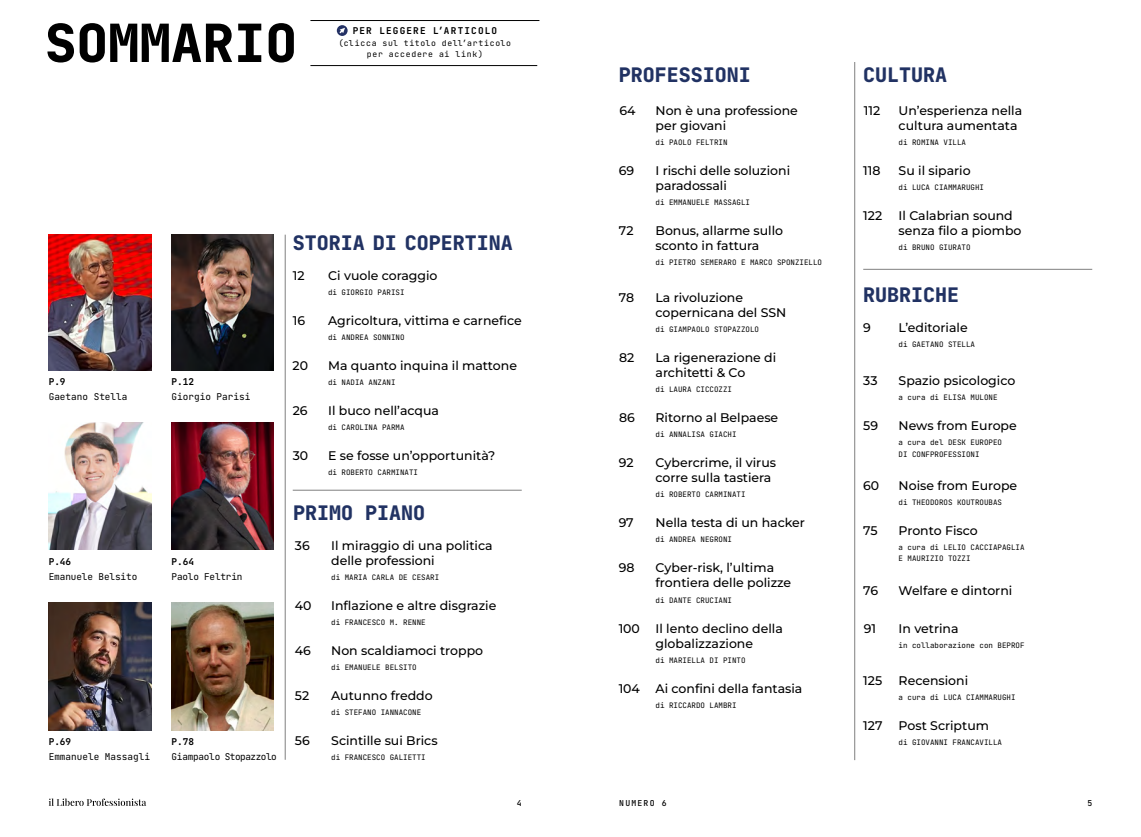
<style>
.page{position:relative;width:1141px;height:837px;background:#fff}
.page>*{position:absolute;margin:0;border:0;box-sizing:border-box;transform-origin:0 0}
.t1{font:800 52.5px "Jet Brains Mono";color:#000}
.t2{font:800 20px "Jet Brains Mono";color:#213263}
.t3{font:500 12.5px/15px "Montserrat";color:#000}
.t4{font:9.38px "Jet Brains Mono";letter-spacing:-.01em;color:#000}
.t5{font:700 9.38px "Jet Brains Mono";letter-spacing:.12em;color:#000}
.t6{font:9.38px "Jet Brains Mono";letter-spacing:-.05em;color:#000}
.t7{font:8.12px/11.2px "Jet Brains Mono";letter-spacing:.095em;color:#000;text-align:center}
.t8{font:500 8.12px "Jet Brains Mono";letter-spacing:.15em;color:#000}
.t9{font:7.5px/12.5px "Jet Brains Mono";color:#000}
</style>
<div class="page">
<svg style="left:49px;top:798px;width:97px;height:7px"></svg>
<img style="left:49px;top:422px;width:102px;height:127px">
<img style="left:49px;top:602px;width:102px;height:127px">
<img style="left:172px;top:234px;width:102px;height:136px">
<img style="left:172px;top:422px;width:102px;height:127px">
<img style="left:172px;top:602px;width:102px;height:127px">
<img style="left:49px;top:234px;width:102px;height:136px">
<hr style="left:285px;top:234px;width:1px;height:525px;background:#808080">
<hr style="left:854px;top:62px;width:1px;height:697px;background:#808080">
<hr style="left:863px;top:269px;width:229px;height:1px;background:#808080">
<hr style="left:293px;top:489px;width:229px;height:1px;background:#808080">
<hr style="left:310px;top:20px;width:229px;height:1px;background:#000">
<hr style="left:310px;top:65px;width:227px;height:1px;background:#000">
<svg style="left:337px;top:25px;width:11px;height:11px"></svg>
<h1 class="t1" style="left:45px;top:8px;width:254px">SOMMARIO</h1>
<p class="t5" style="left:353px;top:25px;width:146px">PER LEGGERE L’ARTICOLO</p>
<p class="t7" style="left:339px;top:37px;width:174px">(clicca sul titolo dell’articolo per accedere ai link)</p>
<p class="t5" style="left:49px;top:375px;width:18px">P.9</p>
<p class="t4" style="left:49px;top:390px;width:80px">Gaetano Stella</p>
<p class="t5" style="left:172px;top:375px;width:24px">P.12</p>
<p class="t4" style="left:172px;top:390px;width:80px">Giorgio Parisi</p>
<h2 class="t2" style="left:293px;top:229px;width:221px">STORIA DI COPERTINA</h2>
<p class="t3" style="left:328px;top:267px;width:111px">Ci vuole coraggio</p>
<p class="t9" style="left:328px;top:285px;width:78px">di GIORGIO PARISI</p>
<p class="t3" style="left:328px;top:312px;width:195px">Agricoltura, vittima e carnefice</p>
<p class="t9" style="left:328px;top:330px;width:78px">di ANDREA SONNINO</p>
<p class="t3" style="left:328px;top:357px;width:190px">Ma quanto inquina il mattone</p>
<p class="t9" style="left:328px;top:375px;width:69px">di NADIA ANZANI</p>
<p class="t3" style="left:328px;top:402px;width:112px">Il buco nell’acqua</p>
<p class="t9" style="left:328px;top:420px;width:78px">di CAROLINA PARMA</p>
<p class="t3" style="left:328px;top:447px;width:169px">E se fosse un’opportunità?</p>
<p class="t9" style="left:328px;top:465px;width:91px">di ROBERTO CARMINATI</p>
<p class="t3" style="left:293px;top:267px;width:13px">12</p>
<p class="t3" style="left:293px;top:312px;width:14px">16</p>
<p class="t3" style="left:293px;top:357px;width:17px">20</p>
<p class="t3" style="left:293px;top:402px;width:16px">26</p>
<p class="t3" style="left:293px;top:447px;width:17px">30</p>
<p class="t5" style="left:49px;top:555px;width:24px">P.46</p>
<p class="t4" style="left:49px;top:570px;width:90px">Emanuele Belsito</p>
<p class="t5" style="left:49px;top:735px;width:24px">P.69</p>
<p class="t4" style="left:49px;top:750px;width:103px">Emmanuele Massagli</p>
<p class="t5" style="left:172px;top:555px;width:24px">P.64</p>
<p class="t4" style="left:172px;top:570px;width:72px">Paolo Feltrin</p>
<p class="t5" style="left:172px;top:735px;width:24px">P.78</p>
<p class="t6" style="left:172px;top:750px;width:107px">Giampaolo Stopazzolo</p>
<h2 class="t2" style="left:293px;top:499px;width:134px">PRIMO PIANO</h2>
<p class="t3" style="left:331px;top:537px;width:163px">Il miraggio di una politica delle professioni</p>
<p class="t9" style="left:331px;top:570px;width:110px">di MARIA CARLA DE CESARI</p>
<p class="t3" style="left:331px;top:597px;width:167px">Inflazione e altre disgrazie</p>
<p class="t9" style="left:331px;top:615px;width:96px">di FRANCESCO M. RENNE</p>
<p class="t3" style="left:331px;top:642px;width:153px">Non scaldiamoci troppo</p>
<p class="t9" style="left:331px;top:660px;width:87px">di EMANUELE BELSITO</p>
<p class="t3" style="left:331px;top:687px;width:103px">Autunno freddo</p>
<p class="t9" style="left:331px;top:705px;width:91px">di STEFANO IANNACONE</p>
<p class="t3" style="left:331px;top:732px;width:108px">Scintille sui Brics</p>
<p class="t9" style="left:331px;top:750px;width:96px">di FRANCESCO GALIETTI</p>
<p class="t3" style="left:295px;top:537px;width:16px">36</p>
<p class="t3" style="left:295px;top:597px;width:18px">40</p>
<p class="t3" style="left:295px;top:642px;width:18px">46</p>
<p class="t3" style="left:295px;top:687px;width:16px">52</p>
<p class="t3" style="left:295px;top:732px;width:16px">56</p>
<h2 class="t2" style="left:619px;top:62px;width:133px">PROFESSIONI</h2>
<p class="t3" style="left:656px;top:102px;width:144px">Non è una professione per giovani</p>
<p class="t9" style="left:656px;top:135px;width:74px">di PAOLO FELTRIN</p>
<p class="t3" style="left:656px;top:162px;width:136px">I rischi delle soluzioni paradossali</p>
<p class="t9" style="left:656px;top:195px;width:96px">di EMMANUELE MASSAGLI</p>
<p class="t3" style="left:656px;top:222px;width:129px">Bonus, allarme sullo sconto in fattura</p>
<p class="t9" style="left:656px;top:255px;width:168px">di PIETRO SEMERARO E MARCO SPONZIELLO</p>
<p class="t3" style="left:656px;top:290px;width:132px">La rivoluzione copernicana del SSN</p>
<p class="t9" style="left:656px;top:323px;width:105px">di GIAMPAOLO STOPAZZOLO</p>
<p class="t3" style="left:656px;top:350px;width:122px">La rigenerazione di architetti &amp; Co</p>
<p class="t9" style="left:656px;top:383px;width:78px">di LAURA CICCOZZI</p>
<p class="t3" style="left:656px;top:410px;width:124px">Ritorno al Belpaese</p>
<p class="t9" style="left:656px;top:428px;width:82px">di ANNALISA GIACHI</p>
<p class="t3" style="left:656px;top:455px;width:122px">Cybercrime, il virus corre sulla tastiera</p>
<p class="t9" style="left:656px;top:488px;width:91px">di ROBERTO CARMINATI</p>
<p class="t3" style="left:656px;top:515px;width:151px">Nella testa di un hacker</p>
<p class="t9" style="left:656px;top:533px;width:78px">di ANDREA NEGRONI</p>
<p class="t3" style="left:656px;top:560px;width:137px">Cyber-risk, l’ultima frontiera delle polizze</p>
<p class="t9" style="left:656px;top:593px;width:78px">di DANTE CRUCIANI</p>
<p class="t3" style="left:656px;top:620px;width:129px">Il lento declino della globalizzazione</p>
<p class="t9" style="left:656px;top:653px;width:91px">di MARIELLA DI PINTO</p>
<p class="t3" style="left:656px;top:680px;width:148px">Ai confini della fantasia</p>
<p class="t9" style="left:656px;top:698px;width:82px">di RICCARDO LAMBRI</p>
<p class="t3" style="left:619px;top:102px;width:18px">64</p>
<p class="t3" style="left:619px;top:162px;width:17px">69</p>
<p class="t3" style="left:619px;top:222px;width:16px">72</p>
<p class="t3" style="left:619px;top:290px;width:17px">78</p>
<p class="t3" style="left:619px;top:350px;width:17px">82</p>
<p class="t3" style="left:619px;top:410px;width:17px">86</p>
<p class="t3" style="left:619px;top:455px;width:16px">92</p>
<p class="t3" style="left:619px;top:515px;width:17px">97</p>
<p class="t3" style="left:619px;top:560px;width:17px">98</p>
<p class="t3" style="left:619px;top:620px;width:23px">100</p>
<p class="t3" style="left:619px;top:680px;width:23px">104</p>
<h2 class="t2" style="left:863px;top:62px;width:85px">CULTURA</h2>
<p class="t3" style="left:864px;top:102px;width:18px">112</p>
<p class="t3" style="left:899px;top:102px;width:125px">Un’esperienza nella cultura aumentata</p>
<p class="t9" style="left:899px;top:135px;width:69px">di ROMINA VILLA</p>
<p class="t3" style="left:899px;top:162px;width:74px">Su il sipario</p>
<p class="t9" style="left:899px;top:180px;width:87px">di LUCA CIAMMARUGHI</p>
<p class="t3" style="left:899px;top:207px;width:124px">Il Calabrian sound senza filo a piombo</p>
<p class="t9" style="left:899px;top:240px;width:74px">di BRUNO GIURATO</p>
<p class="t3" style="left:863px;top:162px;width:19px">118</p>
<p class="t3" style="left:863px;top:207px;width:20px">122</p>
<h2 class="t2" style="left:863px;top:282px;width:97px">RUBRICHE</h2>
<p class="t3" style="left:899px;top:320px;width:71px">L’editoriale</p>
<p class="t9" style="left:899px;top:338px;width:78px">di GAETANO STELLA</p>
<p class="t3" style="left:899px;top:372px;width:118px">Spazio psicologico</p>
<p class="t9" style="left:899px;top:390px;width:101px">a cura di ELISA MULONE</p>
<p class="t3" style="left:899px;top:417px;width:120px">News from Europe</p>
<p class="t9" style="left:899px;top:435px;width:105px">a cura del DESK EUROPEO<br>DI CONFPROFESSIONI</p>
<p class="t3" style="left:899px;top:477px;width:120px">Noise from Europe</p>
<p class="t9" style="left:899px;top:495px;width:105px">di THEODOROS KOUTROUBAS</p>
<p class="t3" style="left:899px;top:522px;width:81px">Pronto Fisco</p>
<p class="t9" style="left:899px;top:541px;width:127px;line-height:10.6px">a cura di LELIO CACCIAPAGLIA<br>E MAURIZIO TOZZI</p>
<p class="t3" style="left:899px;top:582px;width:115px">Welfare e dintorni</p>
<p class="t3" style="left:899px;top:620px;width:61px">In vetrina</p>
<p class="t9" style="left:899px;top:638px;width:127px">in collaborazione con BEPROF</p>
<p class="t3" style="left:899px;top:672px;width:71px">Recensioni</p>
<p class="t9" style="left:899px;top:690px;width:118px">a cura di LUCA CIAMMARUGHI</p>
<p class="t3" style="left:899px;top:717px;width:92px">Post Scriptum</p>
<p class="t9" style="left:899px;top:735px;width:105px">di GIOVANNI FRANCAVILLA</p>
<p class="t3" style="left:863px;top:320px;width:9px">9</p>
<p class="t3" style="left:863px;top:372px;width:16px">33</p>
<p class="t3" style="left:863px;top:417px;width:16px">59</p>
<p class="t3" style="left:863px;top:477px;width:18px">60</p>
<p class="t3" style="left:863px;top:522px;width:16px">75</p>
<p class="t3" style="left:863px;top:582px;width:16px">76</p>
<p class="t3" style="left:864px;top:620px;width:14px">91</p>
<p class="t3" style="left:863px;top:672px;width:20px">125</p>
<p class="t3" style="left:863px;top:717px;width:21px">127</p>
<p class="t8" style="left:517px;top:797px;width:6px">4</p>
<p class="t8" style="left:619px;top:797px;width:49px">NUMERO 6</p>
<p class="t8" style="left:1087px;top:797px;width:6px">5</p>
</div>
